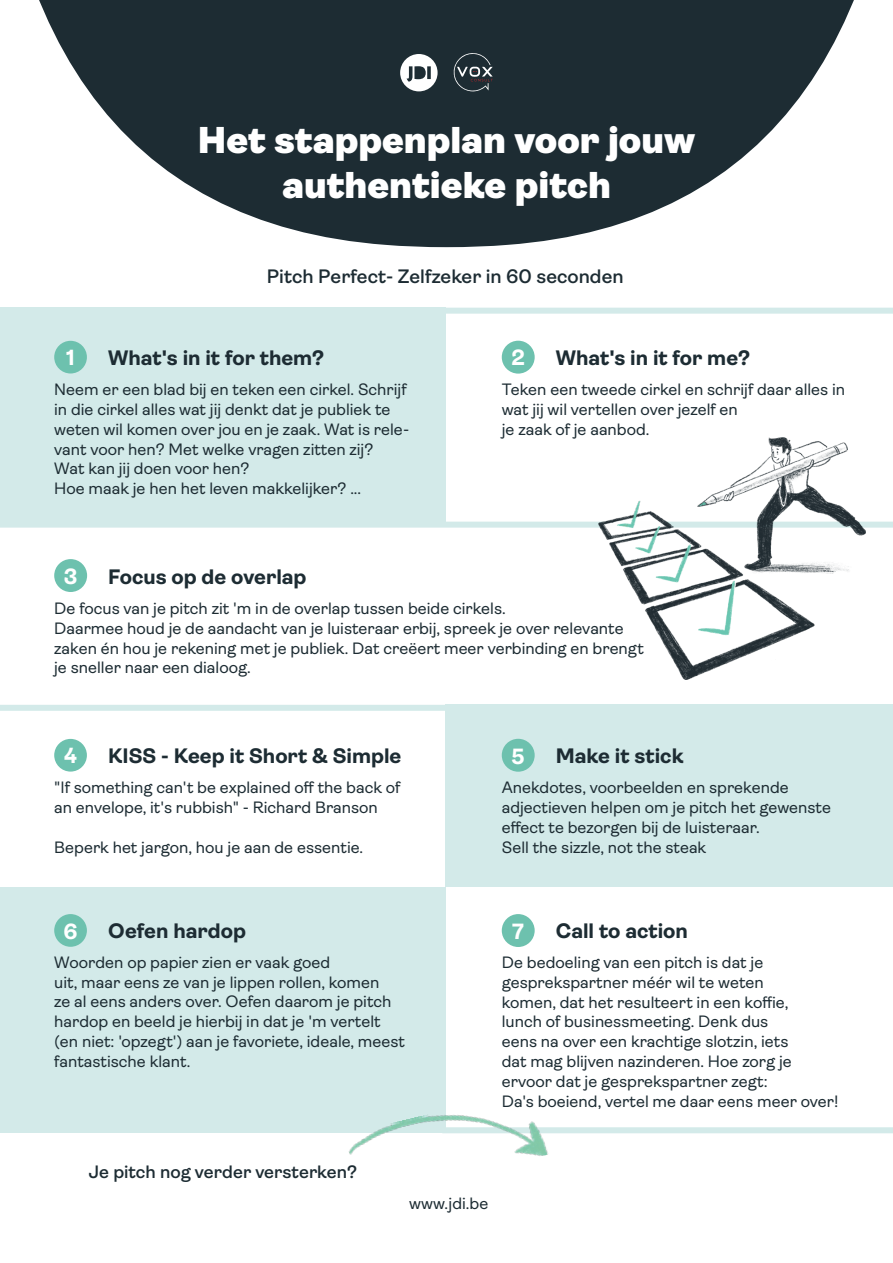
<style>
.page{position:relative;width:893px;height:1263px;background:#fff}
.page>*{position:absolute;margin:0;border:0;box-sizing:border-box;transform-origin:0 0}
.t1{font:900 37.5px/45px "Ambit";color:#fff;text-align:center}
.t2{font:700 22.05px "Ambit";color:#fff}
.t3{font:700 21.9px "Ambit";color:#fff}
.t4{font:700 21px "Ambit";color:#1d2c33}
.t5{font:600 19.5px "Ambit";color:#1d2c33}
.t6{font:600 18px "Ambit";color:#1d2c33}
.t7{font:16.5px/19.8px "Ambit";color:#1d2c33}
</style>
<div class="page">
<svg style="left:0;top:521px;width:893px;height:193px"></svg>
<div style="left:0;top:308px;width:446px;height:219px;background:#d3eae9"></div>
<svg style="left:39px;top:0;width:815px;height:247px;fill:#1d2c33"></svg>
<div style="left:0;top:887px;width:446px;height:246px;background:#d3eae9"></div>
<div style="left:446px;top:704px;width:447px;height:183px;background:#d3eae9"></div>
<div style="left:442px;top:1127px;width:451px;height:6px;background:#d3eae9"></div>
<div style="left:445px;top:308px;width:448px;height:6px;background:#d3eae9"></div>
<div style="left:54px;top:341px;width:33px;height:32px;background:#6dc1ae;border-radius:50%"></div>
<div style="left:54px;top:739px;width:33px;height:32px;background:#6dc1ae;border-radius:50%"></div>
<div style="left:54px;top:914px;width:33px;height:33px;background:#6dc1ae;border-radius:50%"></div>
<div style="left:502px;top:341px;width:33px;height:33px;background:#6dc1ae;border-radius:50%"></div>
<div style="left:502px;top:739px;width:33px;height:33px;background:#6dc1ae;border-radius:50%"></div>
<div style="left:502px;top:914px;width:33px;height:33px;background:#6dc1ae;border-radius:50%"></div>
<div style="left:54px;top:559px;width:33px;height:33px;background:#6dc1ae;border-radius:50%"></div>
<img style="left:599px;top:438px;width:266px;height:241px">
<svg style="left:400px;top:54px;width:38px;height:37px"></svg>
<svg style="left:453px;top:52px;width:40px;height:39px;background:#3d484e"></svg>
<img style="left:348px;top:1115px;width:201px;height:41px">
<h1 class="t1" style="left:198px;top:117px;width:499px">Het stappenplan voor jouw authentieke pitch</h1>
<p class="t5" style="left:267px;top:266px;width:358px">Pitch Perfect- Zelfzeker in 60 seconden</p>
<h3 class="t3" style="left:66px;top:346px;width:10px">1</h3>
<p class="t4" style="left:108px;top:346px;width:218px">What's in it for them?</p>
<p class="t7" style="left:54px;top:380px;width:357px">Neem er een blad bij en teken een cirkel. Schrijf in die cirkel alles wat jij denkt dat je publiek te weten wil komen over jou en je zaak. Wat is rele&shy;vant voor hen? Met welke vragen zitten zij?<br>Wat kan jij doen voor hen?<br>Hoe maak je hen het leven makkelijker? ...</p>
<h2 class="t2" style="left:511px;top:346px;width:15px">2</h2>
<p class="t4" style="left:556px;top:346px;width:196px">What's in it for me?</p>
<p class="t7" style="left:502px;top:380px;width:345px">Teken een tweede cirkel en schrijf daar alles in wat jij wil vertellen over jezelf en<br>je zaak of je aanbod.</p>
<h2 class="t2" style="left:64px;top:564px;width:15px">3</h2>
<p class="t4" style="left:108px;top:565px;width:200px">Focus op de overlap</p>
<p class="t7" style="left:54px;top:598px;width:591px">De focus van je pitch zit 'm in de overlap tussen beide cirkels.<br>Daarmee houd je de aandacht van je luisteraar erbij, spreek je over relevante zaken én hou je rekening met je publiek. Dat creëert meer verbinding en brengt je sneller naar een dialoog.</p>
<h3 class="t3" style="left:64px;top:744px;width:14px">4</h3>
<p class="t4" style="left:108px;top:744px;width:295px">KISS - Keep it Short &amp; Simple</p>
<p class="t7" style="left:54px;top:778px;width:348px">"If something can't be explained off the back of an envelope, it's rubbish" - Richard Branson</p>
<p class="t7" style="left:54px;top:837px;width:310px">Beperk het jargon, hou je aan de essentie.</p>
<h2 class="t2" style="left:512px;top:744px;width:15px">5</h2>
<p class="t4" style="left:556px;top:744px;width:129px">Make it stick</p>
<p class="t7" style="left:502px;top:778px;width:331px">Anekdotes, voorbeelden en sprekende adjectieven helpen om je pitch het gewenste effect te bezorgen bij de luisteraar.<br>Sell the sizzle, not the steak</p>
<p class="t4" style="left:108px;top:919px;width:139px">Oefen hardop</p>
<p class="t7" style="left:54px;top:952px;width:352px">Woorden op papier zien er vaak goed<br>uit, maar eens ze van je lippen rollen, komen<br>ze al eens anders over. Oefen daarom je pitch hardop en beeld je hierbij in dat je 'm vertelt (en niet: 'opzegt') aan je favoriete, ideale, meest fantastische klant.</p>
<h3 class="t3" style="left:64px;top:919px;width:16px">6</h3>
<p class="t4" style="left:556px;top:919px;width:134px">Call to action</p>
<p class="t7" style="left:502px;top:952px;width:338px">De bedoeling van een pitch is dat je gesprekspartner méér wil te weten<br>komen, dat het resulteert in een koffie,<br>lunch of businessmeeting. Denk dus<br>eens na over een krachtige slotzin, iets<br>dat mag blijven nazinderen. Hoe zorg je ervoor dat je gesprekspartner zegt:<br>Da's boeiend, vertel me daar eens meer over!</p>
<h2 class="t2" style="left:512px;top:919px;width:13px">7</h2>
<p class="t6" style="left:89px;top:1161px;width:270px">Je pitch nog verder versterken?</p>
<p class="t7" style="left:409px;top:1193px;width:81px">www.jdi.be</p>
</div>
